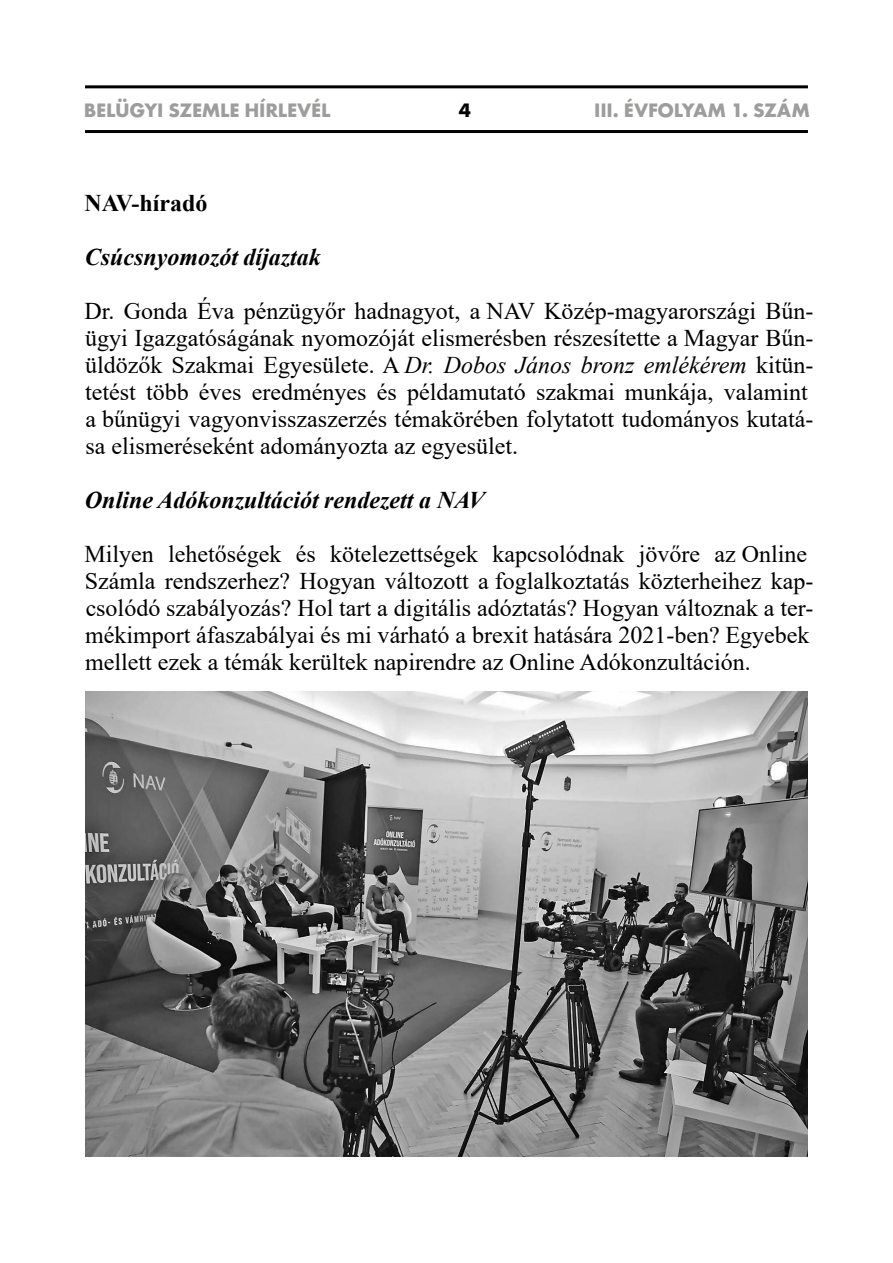
<style>
.page{position:relative;width:893px;height:1263px;background:#fff}
.page>*{position:absolute;margin:0;border:0;box-sizing:border-box;transform-origin:0 0}
.t1{font:24px/27px "Times New Roman";color:#000}
.t2{font:italic 700 24px "Times New Roman";color:#000}
.t3{font:700 24px "Times New Roman";color:#000}
.t4{font:700 18px "Futura ND";letter-spacing:-.01em;color:#9d9d9c}
.t5{font:700 18px "Futura ND";color:#000}
.s1{font-style:italic}
</style>
<div class="page">
<hr style="left:85px;top:130px;width:723px;height:3px;background:#000">
<hr style="left:85px;top:85px;width:723px;height:3px;background:#000">
<img style="left:85px;top:691px;width:723px;height:466px">
<p class="t4" style="left:84px;top:98px;width:249px">BELÜGYI SZEMLE HÍRLEVÉL</p>
<p class="t5" style="left:459px;top:98px;width:14px">4</p>
<p class="t4" style="left:594px;top:98px;width:217px">III. ÉVFOLYAM 1. SZÁM</p>
<p class="t3" style="left:84px;top:185px;width:125px">NAV-híradó</p>
<p class="t2" style="left:85px;top:240px;width:238px">Csúcsnyomozót díjaztak</p>
<p class="t1" style="left:84px;top:296px;width:731px">Dr. Gonda Éva pénzügyőr hadnagyot, a NAV Közép-magyarországi Bűn&shy;ügyi Igazgatóságának nyomozóját elismerésben részesítette a Magyar Bűn&shy;üldözők Szakmai Egyesülete. A <span class="s1">Dr. Dobos János bronz emlékérem</span> kitün&shy;tetést több éves eredményes és példamutató szakmai munkája, valamint a bűnügyi vagyonvisszaszerzés témakörében folytatott tudományos kutatá&shy;sa elismeréseként adományozta az egyesület.</p>
<p class="t2" style="left:85px;top:483px;width:401px">Online Adókonzultációt rendezett a NAV</p>
<p class="t1" style="left:85px;top:539px;width:730px">Milyen lehetőségek és kötelezettségek kapcsolódnak jövőre az Online Számla rendszerhez? Hogyan változott a foglalkoztatás közterheihez kap&shy;csolódó szabályozás? Hol tart a digitális adóztatás? Hogyan változnak a ter&shy;mékimport áfaszabályai és mi várható a brexit hatására 2021-ben? Egyebek mellett ezek a témák kerültek napirendre az Online Adókonzultáción.</p>
</div>
